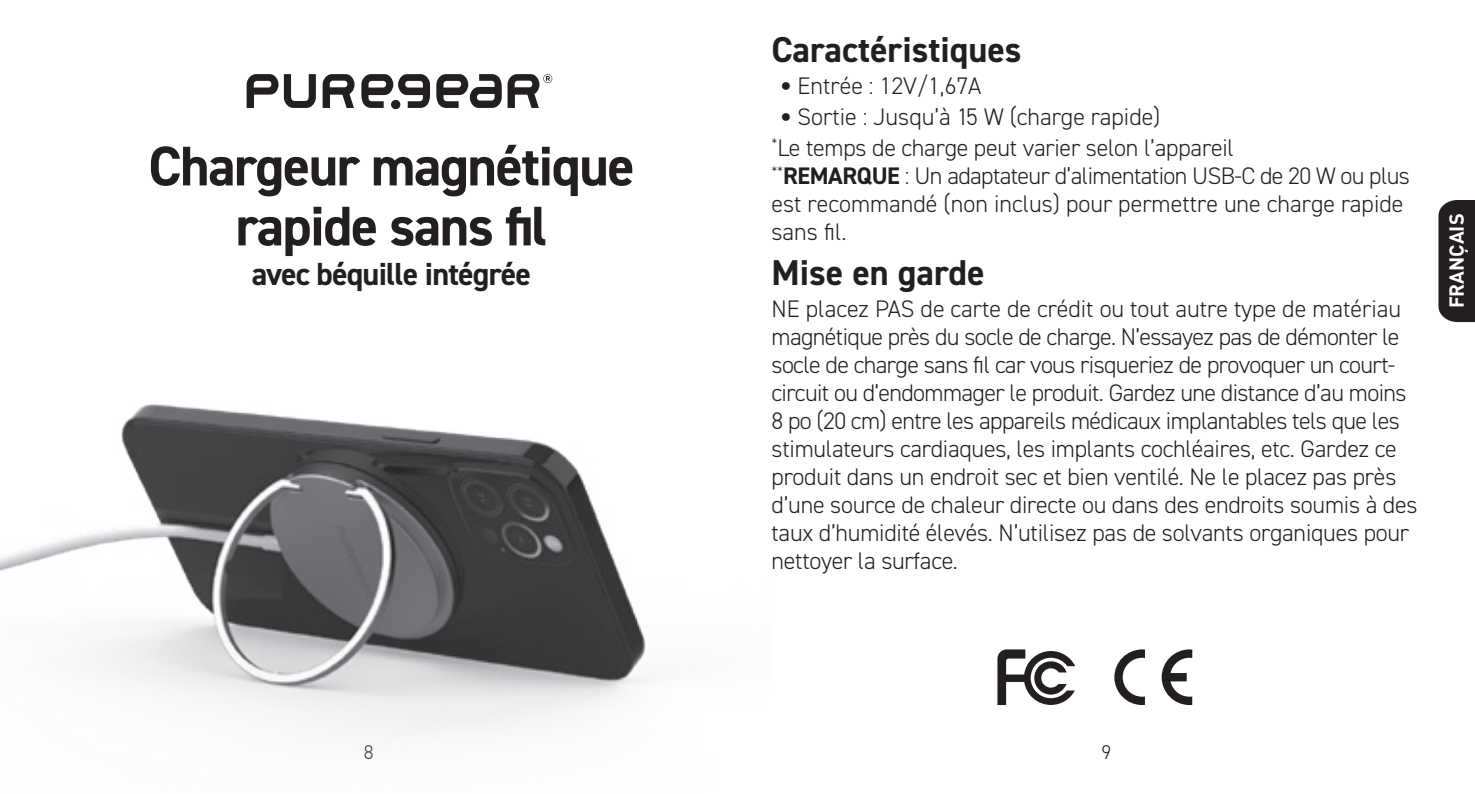
<style>
.page{position:relative;width:1475px;height:794px;background:#fff}
.page>*{position:absolute;margin:0;border:0;box-sizing:border-box;transform-origin:0 0}
.t1{font:700 56px/60px "DIN2014";letter-spacing:-.025em;color:#231f20;text-align:center}
.Section_Title_Spacin{font:700 36px "DIN2014";color:#231f20}
.t2{font:700 32px "DIN2014";letter-spacing:-.025em;color:#231f20}
.Body_Copy{font:300 24px/28px "DIN2014";letter-spacing:-.01em;color:#231f20}
.t3{font:700 20px "DIN";color:#fff}
.t4{font:300 20px "DIN2014";color:#231f20}
.s1{font-family:"DIN"}
.s2{font-weight:700}
</style>
<div class="page">
<img style="left:0;top:77px;width:651px;height:656px">
<svg style="left:284px;top:74px;width:32px;height:34px"></svg>
<svg style="left:246px;top:74px;width:32px;height:34px"></svg>
<svg style="left:322px;top:74px;width:32px;height:34px"></svg>
<svg style="left:507px;top:74px;width:45px;height:34px"></svg>
<svg style="left:436px;top:74px;width:65px;height:34px"></svg>
<svg style="left:361px;top:74px;width:69px;height:34px"></svg>
<svg style="left:997px;top:649px;width:77px;height:56px"></svg>
<svg style="left:1114px;top:649px;width:30px;height:56px"></svg>
<svg style="left:1161px;top:649px;width:31px;height:56px"></svg>
<div style="left:1438px;top:200px;width:36px;height:122px;background:#231f20"></div>
<p class="t1" style="left:148px;top:135px;width:487px">Chargeur magnétique rapide sans fil</p>
<p class="t2" style="left:252px;top:253px;width:281px">avec béquille intégrée</p>
<p class="Section_Title_Spacin" style="left:771px;top:26px;width:251px">Caractéristiques</p>
<p class="Body_Copy" style="left:779px;top:72px;width:203px"><span class="s1">•</span> Entrée : 12V/1,67A</p>
<p class="Body_Copy" style="left:779px;top:103px;width:382px"><span class="s1">•</span> Sortie : Jusqu’à 15 W (charge rapide)</p>
<p class="Body_Copy" style="left:771px;top:134px;width:640px"><sup>*</sup>Le temps de charge peut varier selon l’appareil<br><sup>**</sup><span class="s2">REMARQUE</span> : Un adaptateur d’alimentation USB-C de 20 W ou plus est recommandé (non inclus) pour permettre une charge rapide sans fil.</p>
<p class="Section_Title_Spacin" style="left:771px;top:248px;width:215px">Mise en garde</p>
<p class="Body_Copy" style="left:771px;top:295px;width:647px">NE placez PAS de carte de crédit ou tout autre type de matériau magnétique près du socle de charge. N’essayez pas de démonter le socle de charge sans fil car vous risqueriez de provoquer un court&shy;circuit ou d’endommager le produit. Gardez une distance d’au moins 8 po (20 cm) entre les appareils médicaux implantables tels que les stimulateurs cardiaques, les implants cochléaires, etc. Gardez ce produit dans un endroit sec et bien ventilé. Ne le placez pas près d’une source de chaleur directe ou dans des endroits soumis à des taux d’humidité élevés. N’utilisez pas de solvants organiques pour nettoyer la surface.</p>
<p class="t3" style="left:1443px;top:308px;width:96px;rotate:-90deg">FRANÇAIS</p>
<p class="t4" style="left:364px;top:740px;width:11px">8</p>
<p class="t4" style="left:1101px;top:740px;width:11px">9</p>
</div>
